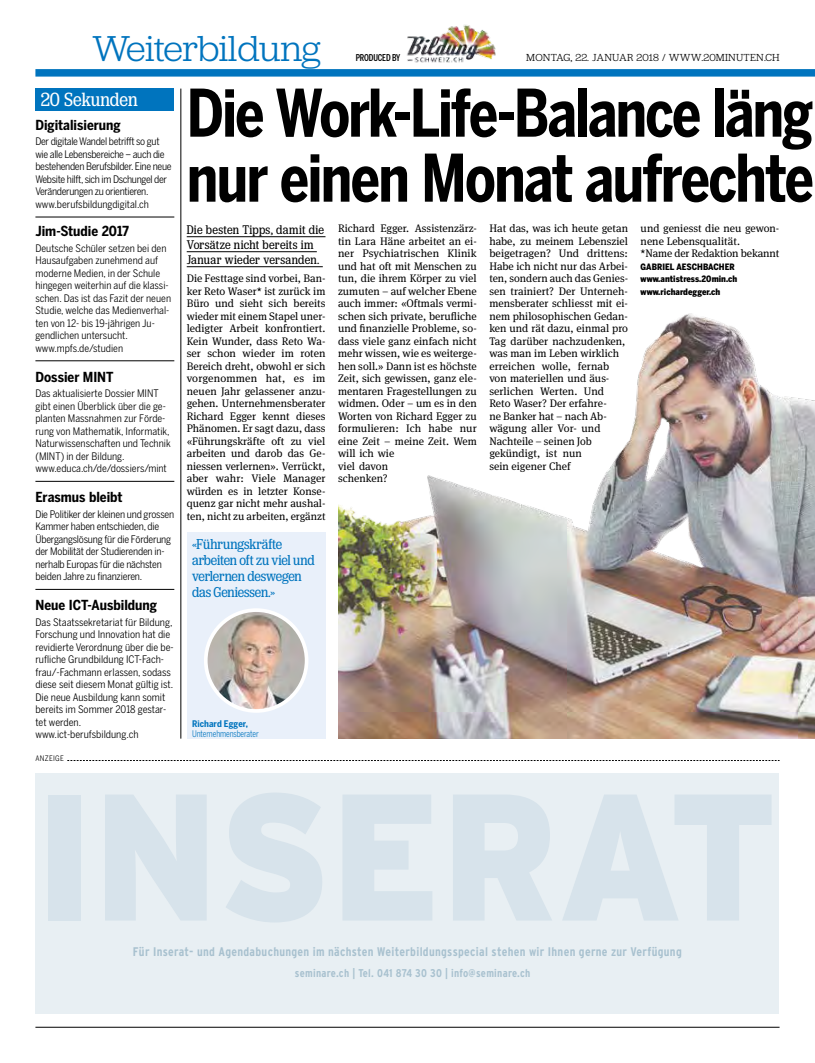
<style>
.page{position:relative;width:815px;height:1063px;background:#fff}
.page>*{position:absolute;margin:0;border:0;box-sizing:border-box;transform-origin:0 0}
.t1{font:700 65px/65px "Benton Sans Cond";letter-spacing:-.03em;color:#000;scale:.91 1}
.t2{font:300 37.5px "Jubilat";letter-spacing:-.01em;color:#0074be}
.t3{font:20px "Jubilat Cond";color:#fff}
.t4{font:15px/16.2px "Jubilat Cond";letter-spacing:-.01em;color:#0074be}
.t5{font:700 13.75px "Benton Sans Cond";color:#000}
.t6{font:13.12px/15px "Jubilat Cond";letter-spacing:.02em;color:#000}
.t7{font:700 condensed 12.5px "Interstate";letter-spacing:.025em;color:#a8c1cf}
.t8{font:700 condensed 11.25px "Interstate";letter-spacing:.025em;color:#a8c1cf}
.t9{font:11px/12.5px "Meta Serif OT";color:#000}
.t10{font:300 10.62px "Jubilat";letter-spacing:.02em;color:#000}
.t11{font:10.25px/12.5px "Benton Sans Cond";color:#000}
.t12{font:10.25px/12.5px "Benton Sans Cond";letter-spacing:-.03em;color:#000}
.t13{font:10.25px/12.5px "Benton Sans Cond";letter-spacing:-.02em;color:#000}
.t14{font:500 9.38px "Benton Sans Comp";letter-spacing:-.015em;color:#000}
.t15{font:9px "Benton Sans Cond";letter-spacing:-.01em;color:#0074be;scale:.87 1}
.t16{font:700 9px "Benton Sans Cond";letter-spacing:.005em;color:#0074be}
.t17{font:900 8.75px/12.5px "Benton Sans Cond";letter-spacing:.005em;color:#000}
.t18{font:7.5px "Benton Sans Cond";letter-spacing:.04em;color:#000}
</style>
<div class="page">
<div style="left:35px;top:89px;width:139px;height:22px;background:#0074be"></div>
<hr style="left:35px;top:217px;width:139px;height:1px;background:#000">
<hr style="left:35px;top:360px;width:139px;height:1px;background:#000">
<hr style="left:35px;top:481px;width:139px;height:1px;background:#000">
<hr style="left:35px;top:589px;width:139px;height:1px;background:#000">
<div style="left:35px;top:69px;width:780px;height:8px;background:#0074be"></div>
<svg style="left:67px;top:760px;width:713px;height:1px"></svg>
<hr style="left:181px;top:89px;width:1px;height:650px;background:#000">
<div style="left:187px;top:532px;width:139px;height:207px;background:#e9f0fa"></div>
<img style="left:206px;top:610px;width:101px;height:101px;border-radius:50px">
<div style="left:204px;top:608px;width:104px;height:105px;border:4px solid #fff;border-radius:50%"></div>
<hr style="left:187px;top:236px;width:138px;height:1px;background:#000">
<hr style="left:187px;top:251px;width:130px;height:1px;background:#000">
<hr style="left:187px;top:266px;width:136px;height:1px;background:#000">
<hr style="left:35px;top:1027px;width:745px;height:1px;background:#000">
<img style="left:407px;top:24px;width:89px;height:39px">
<img style="left:338px;top:313px;width:477px;height:426px">
<div style="left:35px;top:773px;width:744px;height:241px;background:#e8eff3"></div>
<h2 class="t2" style="left:92px;top:29px;width:230px">Weiterbildung</h2>
<h1 class="t1" style="left:187px;top:80px;width:691px">Die Work-Life-Balance läng nur einen Monat aufrechte</h1>
<p class="t10" style="left:526px;top:52px;width:255px">MONTAG, 22. JANUAR 2018 / WWW.20MINUTEN.CH</p>
<p class="t14" style="left:356px;top:52px;width:46px">PRODUCED BY</p>
<h3 class="t3" style="left:41px;top:88px;width:99px">20 Sekunden</h3>
<p class="t5" style="left:35px;top:117px;width:87px">Digitalisierung</p>
<p class="t12" style="left:35px;top:135px;width:138px">Der digitale Wandel betrifft so gut wie alle Lebensbereiche – auch die bestehenden Berufsbilder. Eine neue Website hilft, sich im Dschungel der Veränderungen zu orientieren. www.berufsbildungdigital.ch</p>
<p class="t5" style="left:35px;top:223px;width:95px">Jim-Studie 2017</p>
<p class="t11" style="left:35px;top:242px;width:137px">Deutsche Schüler setzen bei den<br>Hausaufgaben zunehmend auf moderne Medien, in der Schule hingegen weiterhin auf die klassi&shy;schen. Das ist das Fazit der neuen<br>Studie, welche das Medienverhal&shy;ten von 12- bis 19-jährigen Ju&shy;gendlichen untersucht. www.mpfs.de/studien</p>
<p class="t5" style="left:35px;top:369px;width:80px">Dossier MINT</p>
<p class="t11" style="left:35px;top:387px;width:137px">Das aktualisierte Dossier MINT gibt einen Überblick über die ge&shy;planten Massnahmen zur Förde&shy;rung von Mathematik, Informatik,<br>Naturwissenschaften und Technik (MINT) in der Bildung. www.educa.ch/de/dossiers/mint</p>
<p class="t5" style="left:35px;top:489px;width:89px">Erasmus bleibt</p>
<p class="t13" style="left:35px;top:508px;width:140px">Die Politiker der kleinen und grossen Kammer haben entschieden, die Übergangslösung für die Förderung der Mobilität der Studierenden in&shy;nerhalb Europas für die nächsten beiden Jahre zu finanzieren.</p>
<p class="t5" style="left:35px;top:597px;width:123px">Neue ICT-Ausbildung</p>
<p class="t11" style="left:35px;top:616px;width:140px">Das Staatssekretariat für Bildung,<br>Forschung und Innovation hat die revidierte Verordnung über die be&shy;rufliche Grundbildung ICT-Fach&shy;frau/-Fachmann erlassen, sodass diese seit diesem Monat gültig ist.<br>Die neue Ausbildung kann somit bereits im Sommer 2018 gestar&shy;tet werden. www.ict-berufsbildung.ch</p>
<p class="t9" style="left:338px;top:223px;width:140px">Richard Egger. Assistenzärz&shy;tin Lara Häne arbeitet an ei&shy;ner Psychiatrischen Klinik und hat oft mit Menschen zu tun, die ihrem Körper zu viel zumuten – auf welcher Ebene auch immer: «Oftmals vermi&shy;schen sich private, berufliche und finanzielle Probleme, so&shy;dass viele ganz einfach nicht mehr wissen, wie es weiterge&shy;hen soll.» Dann ist es höchste<br>Zeit, sich gewissen, ganz ele&shy;mentaren Fragestellungen zu widmen. Oder – um es in den<br>Worten von Richard Egger zu formulieren: Ich habe nur eine Zeit – meine Zeit. Wem will ich wie<br>viel davon<br>schenken?</p>
<p class="t9" style="left:489px;top:223px;width:140px">Hat das, was ich heute getan habe, zu meinem Lebensziel beigetragen? Und drittens:<br>Habe ich nicht nur das Arbei&shy;ten, sondern auch das Genies&shy;sen trainiert? Der Unterneh&shy;mensberater schliesst mit ei&shy;nem philosophischen Gedan&shy;ken und rät dazu, einmal pro<br>Tag darüber nachzudenken, was man im Leben wirklich erreichen wolle, fernab von materiellen und äus&shy;serlichen Werten. Und<br>Reto Waser? Der erfahre-<br>ne Banker hat – nach Ab&shy;wägung aller Vor- und<br>Nachteile – seinen Job gekündigt, ist nun<br>sein eigener Chef</p>
<p class="t9" style="left:641px;top:223px;width:140px">und geniesst die neu gewon&shy;nene Lebensqualität.<br>*Name der Redaktion bekannt</p>
<p class="t17" style="left:641px;top:260px;width:98px">GABRIEL AESCHBACHER www.antistress.20min.ch www.richardegger.ch</p>
<p class="t6" style="left:187px;top:222px;width:139px">Die besten Tipps, damit die<br>Vorsätze nicht bereits im<br>Januar wieder versanden.</p>
<p class="t9" style="left:187px;top:273px;width:140px;text-align:justify">Die Festtage sind vorbei, Ban&shy;ker Reto Waser* ist zurück im Büro und sieht sich bereits wieder mit einem Stapel uner&shy;ledigter Arbeit konfrontiert.<br>Kein Wunder, dass Reto Wa&shy;ser schon wieder im roten Bereich dreht, obwohl er sich vorgenommen hat, es im neuen Jahr gelassener anzu&shy;gehen. Unternehmensberater Richard Egger kennt dieses Phänomen. Er sagt dazu, dass «Führungskräfte oft zu viel arbeiten und darob das Ge&shy;niessen verlernen». Verrückt, aber wahr: Viele Manager würden es in letzter Konse&shy;quenz gar nicht mehr aushal&shy;ten, nicht zu arbeiten, ergänzt</p>
<h3 class="t4" style="left:192px;top:535px;width:124px">«Führungskräfte arbeiten oft zu viel und verlernen deswegen das Geniessen.»</h3>
<p class="t16" style="left:192px;top:718px;width:58px">Richard Egger,</p>
<p class="t15" style="left:192px;top:728px;width:78px">Unternehmensberater</p>
<p class="t18" style="left:35px;top:754px;width:30px">ANZEIGE</p>
<p class="t7" style="left:133px;top:945px;width:550px">Für Inserat- und Agendabuchungen im nächsten Weiterbildungsspecial stehen wir Ihnen gerne zur Verfügung</p>
<p class="t8" style="left:295px;top:967px;width:237px">seminare.ch | Tel. 041 874 30 30 | info@seminare.ch</p>
</div>
